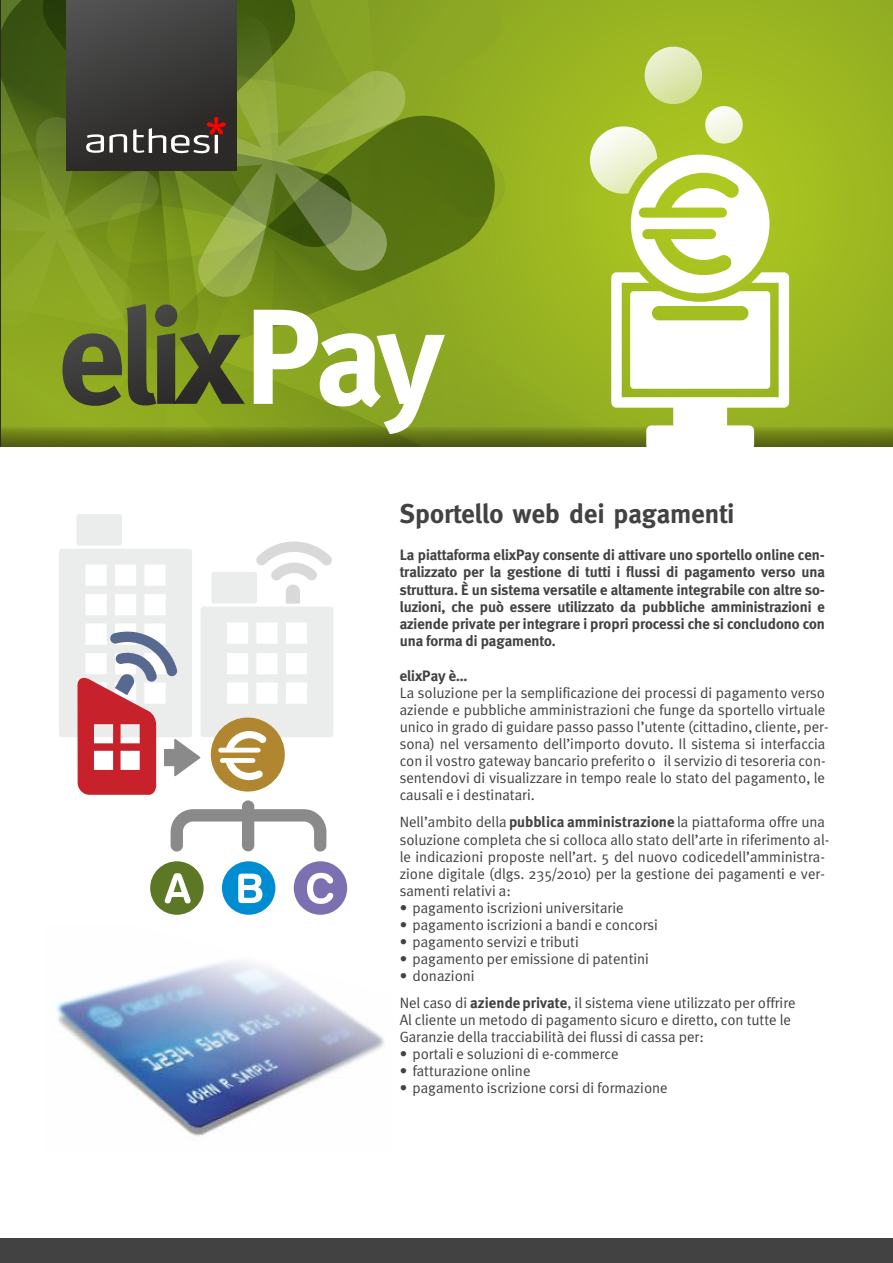
<style>
.page{position:relative;width:893px;height:1263px;background:#fff}
.page>*{position:absolute;margin:0;border:0;box-sizing:border-box;transform-origin:0 0}
.t1{font:700 135px "Meta";color:#fff}
.t2{font:700 27px "Meta";color:#424242}
.t3{font:15px/17.1px "Meta Normal";color:#424242}
.t4{font:700 15px/17.2px "Meta";color:#424242;text-align:justify}
.s1{font-family:"Meta";font-weight:700}
.s2{font-family:"Meta Plus Bold Roman"}
</style>
<div class="page">
<svg style="left:1px;top:0;width:892px;height:420px;background:#87a222"></svg>
<svg style="left:1px;top:420px;width:892px;height:26px;background:#708419"></svg>
<svg style="left:59px;top:514px;width:274px;height:223px;fill:#ebeded"></svg>
<svg style="left:256px;top:541px;width:76px;height:62px"></svg>
<img style="left:56px;top:960px;width:329px;height:177px">
<div style="left:222px;top:861px;width:53px;height:54px;background:#008cd1;border-radius:50%"></div>
<div style="left:294px;top:861px;width:53px;height:54px;background:#7d70b0;border-radius:50%"></div>
<div style="left:150px;top:861px;width:54px;height:54px;background:#5c7826;border-radius:50%"></div>
<svg style="left:165px;top:873px;width:26px;height:30px"></svg>
<svg style="left:238px;top:874px;width:24px;height:29px"></svg>
<svg style="left:307px;top:873px;width:26px;height:31px"></svg>
<svg style="left:77px;top:630px;width:249px;height:221px"></svg>
<svg style="left:585px;top:43px;width:204px;height:404px"></svg>
<div style="left:67px;top:0;width:170px;height:170px;background:linear-gradient(to right,#4a4a49,#383736)"></div>
<svg style="left:1px;top:97px;width:225px;height:232px;background:#6c7f29"></svg>
<div style="left:0;top:1238px;width:893px;height:25px;background:#424242"></div>
<svg style="left:61px;top:301px;width:185px;height:105px;background:#647229"></svg>
<hr style="left:0;top:0;width:1px;height:446px;background:#2b2a29">
<p class="t1" style="left:245px;top:279px;width:201px">Pay</p>
<p class="t2" style="left:400px;top:498px;width:336px">Sportello web dei pagamenti</p>
<p class="t4" style="left:400px;top:546px;width:427px">La piattaforma elixPay consente di attivare uno sportello online cen&shy;tralizzato per la gestione di tutti i flussi di pagamento verso una struttura. È un sistema versatile e altamente integrabile con altre so&shy;luzioni, che può essere utilizzato da pubbliche amministrazioni e aziende private per integrare i propri processi che si concludono con una forma di pagamento.</p>
<p class="t3" style="left:400px;top:667px;width:430px"><span class="s1">elixPay è…<br></span>La soluzione per la semplificazione dei processi di pagamento verso aziende e pubbliche amministrazioni che funge da sportello virtuale unico in grado di guidare passo passo l’utente (cittadino, cliente, per&shy;sona) nel versamento dell’importo dovuto. Il sistema si interfaccia con il vostro gateway bancario preferito o il servizio di tesoreria con&shy;sentendovi di visualizzare in tempo reale lo stato del pagamento, le causali e i destinatari.</p>
<p class="t3" style="left:400px;top:813px;width:431px">Nell’ambito della <span class="s2">pubblica amministrazione</span> la piattaforma offre una soluzione completa che si colloca allo stato dell’arte in riferimento al&shy;le indicazioni proposte nell’art. 5 del nuovo codicedell’amministra&shy;zione digitale (dlgs. 235/2010) per la gestione dei pagamenti e ver&shy;samenti relativi a:</p>
<p class="t3" style="left:400px;top:898px;width:225px">• pagamento iscrizioni universitarie</p>
<p class="t3" style="left:400px;top:915px;width:260px">• pagamento iscrizioni a bandi e concorsi</p>
<p class="t3" style="left:400px;top:932px;width:181px">• pagamento servizi e tributi</p>
<p class="t3" style="left:400px;top:949px;width:251px">• pagamento per emissione di patentini</p>
<p class="t3" style="left:400px;top:961px;width:397px;line-height:27.2px">• donazioni<br>Nel caso di <span class="s2">aziende private</span>, il sistema viene utilizzato per offrire</p>
<p class="t3" style="left:400px;top:1011px;width:393px">Al cliente un metodo di pagamento sicuro e diretto, con tutte le<br>Garanzie della tracciabilità dei flussi di cassa per:</p>
<p class="t3" style="left:400px;top:1045px;width:220px">• portali e soluzioni di e-commerce</p>
<p class="t3" style="left:400px;top:1062px;width:132px">• fatturazione online</p>
<p class="t3" style="left:400px;top:1079px;width:270px">• pagamento iscrizione corsi di formazione</p>
</div>
